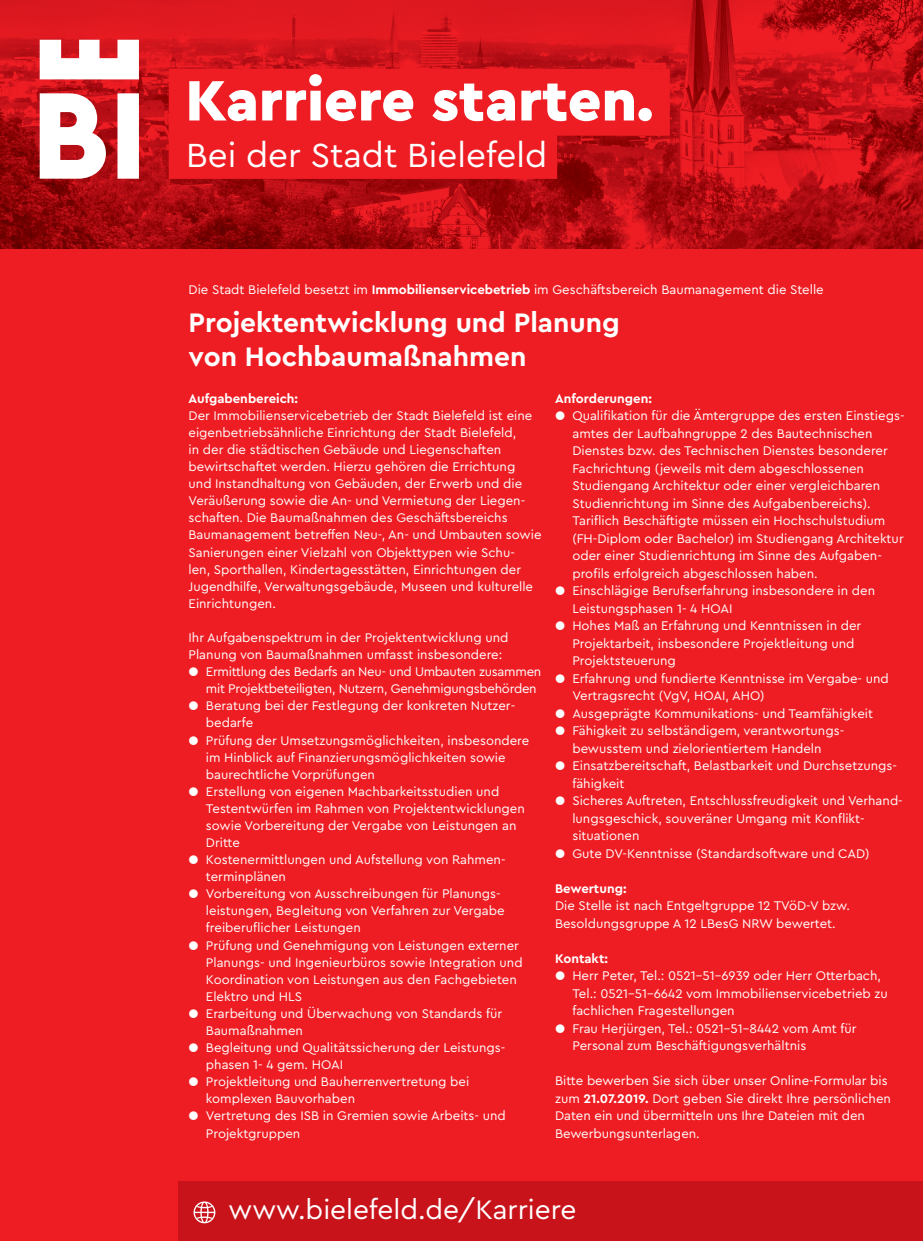
<style>
.page{position:relative;width:923px;height:1241px;background:#fff}
.page>*{position:absolute;margin:0;border:0;box-sizing:border-box;transform-origin:0 0}
.t1{font:900 59.5px "Cera Bielefeld";color:#fff}
.t2{font:35px "Cera Bielefeld";color:#fff}
.t3{font:700 28px/33.6px "Cera Bielefeld";color:#fff}
.t4{font:28px "Cera Bielefeld";color:#fff}
.t5{font:13.12px/17.2px "Cera Bielefeld";color:#fff}
.t6{font:13.12px/17.2px "Cera Bielefeld";letter-spacing:-.02em;color:#fff}
.t7{font:700 13.12px "Cera Bielefeld";color:#fff}
.s1{font-weight:700}
</style>
<div class="page">
<div style="left:0;top:0;width:923px;height:1240px;background:#ee1d23"></div>
<img style="left:0;top:0;width:923px;height:248px">
<div style="left:179px;top:1181px;width:744px;height:59px;background:#c8131b"></div>
<svg style="left:193px;top:1201px;width:22px;height:22px"></svg>
<div style="left:169px;top:69px;width:501px;height:67px;background:#ee1d23"></div>
<div style="left:169px;top:124px;width:388px;height:55px;background:#ee1d23"></div>
<svg style="left:40px;top:40px;width:99px;height:139px"></svg>
<h1 class="t1" style="left:185px;top:61px;width:469px">Karriere starten.</h1>
<h2 class="t2" style="left:186px;top:132px;width:363px">Bei der Stadt Bielefeld</h2>
<p class="t5" style="left:189px;top:280px;width:636px">Die Stadt Bielefeld besetzt im <span class="s1">Immobilienservicebetrieb</span> im Geschäftsbereich Baumanagement die Stelle</p>
<h3 class="t3" style="left:189px;top:305px;width:433px">Projektentwicklung und Planung von Hochbaumaßnahmen</h3>
<p class="t7" style="left:189px;top:389px;width:111px">Aufgabenbereich:</p>
<p class="t5" style="left:189px;top:406px;width:354px">Der Immobilienservicebetrieb der Stadt Bielefeld ist eine eigenbetriebsähnliche Einrichtung der Stadt Bielefeld,<br>in der die städtischen Gebäude und Liegenschaften bewirtschaftet werden. Hierzu gehören die Errichtung und Instandhaltung von Gebäuden, der Erwerb und die Veräußerung sowie die An- und Vermietung der Liegen&shy;schaften. Die Baumaßnahmen des Geschäftsbereichs Baumanagement betreffen Neu-, An- und Umbauten sowie Sanierungen einer Vielzahl von Objekttypen wie Schu-<br>len, Sporthallen, Kindertagesstätten, Einrichtungen der Jugendhilfe, Verwaltungsgebäude, Museen und kulturelle Einrichtungen.</p>
<p class="t5" style="left:189px;top:628px;width:321px">Ihr Aufgabenspektrum in der Projektentwicklung und<br>Planung von Baumaßnahmen umfasst insbesondere:</p>
<p class="t6" style="left:206px;top:662px;width:337px;text-indent:-17px">● Ermittlung des Bedarfs an Neu- und Umbauten zusammen mit Projektbeteiligten, Nutzern, Genehmigungsbehörden</p>
<p class="t5" style="left:206px;top:696px;width:311px;text-indent:-17px">● Beratung bei der Festlegung der konkreten Nutzer&shy;bedarfe</p>
<p class="t5" style="left:206px;top:730px;width:325px;text-indent:-17px">● Prüfung der Umsetzungsmöglichkeiten, insbesondere im Hinblick auf Finanzierungsmöglichkeiten sowie baurechtliche Vorprüfungen</p>
<p class="t5" style="left:206px;top:782px;width:320px;text-indent:-17px">● Erstellung von eigenen Machbarkeitsstudien und Testentwürfen im Rahmen von Projektentwicklungen sowie Vorbereitung der Vergabe von Leistungen an Dritte</p>
<p class="t5" style="left:206px;top:850px;width:301px;text-indent:-17px">● Kostenermittlungen und Aufstellung von Rahmen&shy;terminplänen</p>
<p class="t5" style="left:206px;top:884px;width:300px;text-indent:-17px">● Vorbereitung von Ausschreibungen für Planungs&shy;leistungen, Begleitung von Verfahren zur Vergabe freiberuflicher Leistungen</p>
<p class="t5" style="left:206px;top:935px;width:318px;text-indent:-17px">● Prüfung und Genehmigung von Leistungen externer Planungs- und Ingenieurbüros sowie Integration und Koordination von Leistungen aus den Fachgebieten Elektro und HLS</p>
<p class="t5" style="left:206px;top:1004px;width:298px;text-indent:-17px">● Erarbeitung und Überwachung von Standards für<br>Baumaßnahmen</p>
<p class="t5" style="left:206px;top:1038px;width:301px;text-indent:-17px">● Begleitung und Qualitätssicherung der Leistungs&shy;phasen 1- 4 gem. HOAI</p>
<p class="t5" style="left:206px;top:1072px;width:265px;text-indent:-17px">● Projektleitung und Bauherrenvertretung bei komplexen Bauvorhaben</p>
<p class="t5" style="left:206px;top:1106px;width:301px;text-indent:-17px">● Vertretung des ISB in Gremien sowie Arbeits- und<br>Projektgruppen</p>
<p class="t7" style="left:555px;top:389px;width:98px">Anforderungen:</p>
<p class="t5" style="left:572px;top:406px;width:334px;text-indent:-17px">● Qualifikation für die Ämtergruppe des ersten Einstiegs&shy;amtes der Laufbahngruppe 2 des Bautechnischen Dienstes bzw. des Technischen Dienstes besonderer Fachrichtung (jeweils mit dem abgeschlossenen Studiengang Architektur oder einer vergleichbaren Studienrichtung im Sinne des Aufgabenbereichs).<br>Tariflich Beschäftigte müssen ein Hochschulstudium (FH-Diplom oder Bachelor) im Studiengang Architektur oder einer Studienrichtung im Sinne des Aufgaben&shy;profils erfolgreich abgeschlossen haben.</p>
<p class="t5" style="left:572px;top:581px;width:304px;text-indent:-17px">● Einschlägige Berufserfahrung insbesondere in den<br>Leistungsphasen 1- 4 HOAI</p>
<p class="t5" style="left:572px;top:616px;width:290px;text-indent:-17px">● Hohes Maß an Erfahrung und Kenntnissen in der<br>Projektarbeit, insbesondere Projektleitung und<br>Projektsteuerung</p>
<p class="t5" style="left:572px;top:669px;width:318px;text-indent:-17px">● Erfahrung und fundierte Kenntnisse im Vergabe- und<br>Vertragsrecht (VgV, HOAI, AHO)</p>
<p class="t5" style="left:555px;top:704px;width:319px">● Ausgeprägte Kommunikations- und Teamfähigkeit</p>
<p class="t5" style="left:555px;top:721px;width:291px;text-align:center">● Fähigkeit zu selbständigem, verantwortungs&shy;bewusstem und zielorientiertem Handeln</p>
<p class="t5" style="left:572px;top:756px;width:326px;text-indent:-17px">● Einsatzbereitschaft, Belastbarkeit und Durchsetzungs&shy;fähigkeit</p>
<p class="t5" style="left:572px;top:791px;width:332px;text-indent:-17px">● Sicheres Auftreten, Entschlussfreudigkeit und Verhand&shy;lungsgeschick, souveräner Umgang mit Konflikt&shy;situationen</p>
<p class="t5" style="left:555px;top:844px;width:316px">● Gute DV-Kenntnisse (Standardsoftware und CAD)</p>
<p class="t7" style="left:555px;top:879px;width:73px">Bewertung:</p>
<p class="t5" style="left:555px;top:896px;width:296px">Die Stelle ist nach Entgeltgruppe 12 TVöD-V bzw.<br>Besoldungsgruppe A 12 LBesG NRW bewertet.</p>
<p class="t7" style="left:555px;top:949px;width:54px">Kontakt:</p>
<p class="t5" style="left:572px;top:966px;width:317px;text-indent:-17px">● Herr Peter, Tel.: 0521-51-6939 oder Herr Otterbach,<br>Tel.: 0521-51-6642 vom Immobilienservicebetrieb zu fachlichen Fragestellungen</p>
<p class="t5" style="left:572px;top:1018px;width:286px;text-indent:-17px">● Frau Herjürgen, Tel.: 0521-51-8442 vom Amt für<br>Personal zum Beschäftigungsverhältnis</p>
<p class="t5" style="left:555px;top:1071px;width:337px">Bitte bewerben Sie sich über unser Online-Formular bis zum <span class="s1">21.07.2019.</span> Dort geben Sie direkt Ihre persönlichen Daten ein und übermitteln uns Ihre Dateien mit den Bewerbungsunterlagen.</p>
<h3 class="t4" style="left:228px;top:1190px;width:349px">www.bielefeld.de/Karriere</h3>
</div>
